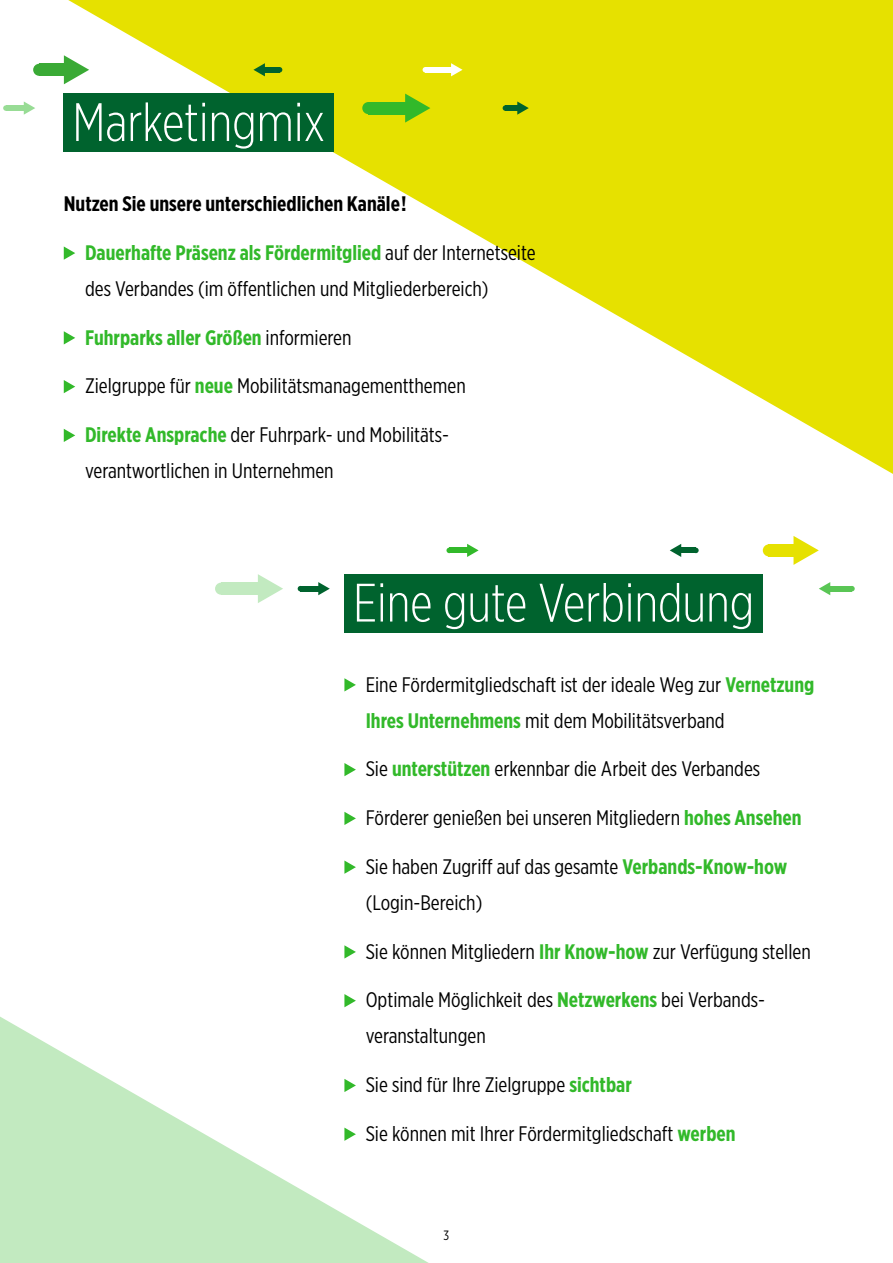
<style>
.page{position:relative;width:893px;height:1263px;background:#fff}
.page>*{position:absolute;margin:0;border:0;box-sizing:border-box;transform-origin:0 0}
.t1{font:300 54px "Gotham X Narrow";letter-spacing:-.005em;color:#fff}
.Copy_groß_Einzug{font:21px/36px "Gotham X Narrow";color:#000}
.Copy_groß{font:700 21px "Gotham X Narrow";color:#000}
.Copy_groß_Einzug-2{font:700 21px "Gotham X Narrow";color:#32b92a}
.t2{font:13.5px "Gotham X Narrow";color:#000}
.s1{font-weight:700;color:#32b92a}
.s2{font-weight:400;color:#000}
</style>
<div class="page">
<svg style="left:0;top:958px;width:429px;height:305px"></svg>
<svg style="left:68px;top:0;width:825px;height:474px;fill:#e6e100"></svg>
<svg style="left:344px;top:678px;width:12px;height:13px"></svg>
<svg style="left:344px;top:763px;width:12px;height:13px"></svg>
<svg style="left:344px;top:812px;width:12px;height:13px"></svg>
<svg style="left:344px;top:860px;width:12px;height:14px"></svg>
<svg style="left:344px;top:945px;width:12px;height:13px"></svg>
<svg style="left:344px;top:994px;width:12px;height:13px"></svg>
<svg style="left:344px;top:1079px;width:12px;height:13px"></svg>
<svg style="left:344px;top:1127px;width:12px;height:14px"></svg>
<svg style="left:64px;top:246px;width:11px;height:14px"></svg>
<svg style="left:64px;top:331px;width:11px;height:13px"></svg>
<svg style="left:64px;top:380px;width:11px;height:13px"></svg>
<svg style="left:64px;top:429px;width:11px;height:13px"></svg>
<div style="left:64px;top:94px;width:270px;height:58px;background:#00632e"></div>
<div style="left:344px;top:574px;width:419px;height:58px;background:#00632e"></div>
<svg style="left:64px;top:55px;width:25px;height:29px"></svg>
<div style="left:39px;top:64px;width:26px;height:12px;background:#3aaa35"></div>
<div style="left:33px;top:64px;width:12px;height:12px;background:#3aaa35;border-radius:50%"></div>
<svg style="left:793px;top:536px;width:26px;height:29px"></svg>
<div style="left:769px;top:544px;width:26px;height:12px;background:#e6e100"></div>
<div style="left:763px;top:544px;width:12px;height:12px;background:#e6e100;border-radius:50%"></div>
<svg style="left:258px;top:574px;width:25px;height:29px"></svg>
<div style="left:221px;top:583px;width:38px;height:12px;background:#c2eac0"></div>
<div style="left:215px;top:583px;width:12px;height:12px;background:#c2eac0;border-radius:50%"></div>
<svg style="left:405px;top:94px;width:25px;height:29px"></svg>
<div style="left:368px;top:102px;width:38px;height:12px;background:#32b92a"></div>
<div style="left:362px;top:102px;width:12px;height:12px;background:#32b92a;border-radius:50%"></div>
<svg style="left:24px;top:101px;width:11px;height:14px"></svg>
<div style="left:6px;top:105px;width:18px;height:6px;background:#98dc95"></div>
<svg style="left:3px;top:105px;width:3px;height:6px"></svg>
<svg style="left:318px;top:582px;width:12px;height:13px"></svg>
<div style="left:300px;top:586px;width:19px;height:5px;background:#00632e"></div>
<svg style="left:467px;top:544px;width:12px;height:13px"></svg>
<div style="left:449px;top:548px;width:19px;height:5px;background:#32b92a"></div>
<svg style="left:446px;top:548px;width:3px;height:5px"></svg>
<svg style="left:451px;top:63px;width:12px;height:13px"></svg>
<div style="left:425px;top:67px;width:27px;height:6px;background:#fff"></div>
<svg style="left:423px;top:67px;width:2px;height:6px"></svg>
<svg style="left:253px;top:63px;width:12px;height:13px"></svg>
<div style="left:264px;top:67px;width:16px;height:6px;background:#00632e"></div>
<svg style="left:280px;top:67px;width:2px;height:6px"></svg>
<svg style="left:670px;top:544px;width:11px;height:13px"></svg>
<div style="left:681px;top:548px;width:15px;height:5px;background:#00632e"></div>
<svg style="left:696px;top:548px;width:3px;height:5px"></svg>
<svg style="left:819px;top:582px;width:11px;height:13px"></svg>
<div style="left:830px;top:586px;width:22px;height:5px;background:#5ac655"></div>
<svg style="left:852px;top:586px;width:3px;height:5px"></svg>
<svg style="left:517px;top:101px;width:12px;height:14px"></svg>
<div style="left:505px;top:105px;width:13px;height:6px;background:#00632e"></div>
<svg style="left:503px;top:105px;width:2px;height:6px"></svg>
<p class="t1" style="left:72px;top:90px;width:254px">Marketingmix</p>
<p class="Copy_groß" style="left:64px;top:191px;width:344px">Nutzen Sie unsere unterschiedlichen Kanäle!</p>
<p class="Copy_groß_Einzug" style="left:85px;top:234px;width:452px"><span class="s1">Dauerhafte Präsenz als Fördermitglied</span> auf der Internetseite des Verbandes (im öffentlichen und Mitgliederbereich)</p>
<p class="Copy_groß_Einzug-2" style="left:85px;top:324px;width:268px">Fuhrparks aller Größen <span class="s2">informieren</span></p>
<p class="Copy_groß_Einzug" style="left:85px;top:368px;width:382px">Zielgruppe für <span class="s1">neue</span> Mobilitätsmanagementthemen</p>
<p class="Copy_groß_Einzug" style="left:85px;top:416px;width:363px"><span class="s1">Direkte Ansprache</span> der Fuhrpark- und Mobilitäts&shy;verantwortlichen in Unternehmen</p>
<p class="t1" style="left:353px;top:571px;width:403px">Eine gute Verbindung</p>
<p class="Copy_groß_Einzug" style="left:366px;top:666px;width:450px">Eine Fördermitgliedschaft ist der ideale Weg zur <span class="s1">Vernetzung<br>Ihres Unternehmens</span> mit dem Mobilitätsverband</p>
<p class="Copy_groß_Einzug" style="left:366px;top:750px;width:396px">Sie <span class="s1">unterstützen</span> erkennbar die Arbeit des Verbandes</p>
<p class="Copy_groß_Einzug" style="left:366px;top:799px;width:437px">Förderer genießen bei unseren Mitgliedern <span class="s1">hohes Ansehen</span></p>
<p class="Copy_groß_Einzug" style="left:366px;top:848px;width:423px">Sie haben Zugriff auf das gesamte <span class="s1">Verbands-Know-how </span>(Login-Bereich)</p>
<p class="Copy_groß_Einzug" style="left:366px;top:933px;width:447px">Sie können Mitgliedern <span class="s1">Ihr Know-how</span> zur Verfügung stellen</p>
<p class="Copy_groß_Einzug" style="left:366px;top:981px;width:399px">Optimale Möglichkeit des <span class="s1">Netzwerkens</span> bei Verbands&shy;veranstaltungen</p>
<p class="Copy_groß_Einzug" style="left:366px;top:1066px;width:268px">Sie sind für Ihre Zielgruppe <span class="s1">sichtbar</span></p>
<p class="Copy_groß_Einzug" style="left:366px;top:1115px;width:371px">Sie können mit Ihrer Fördermitgliedschaft <span class="s1">werben</span></p>
<p class="t2" style="left:444px;top:1227px;width:7px">3</p>
</div>
